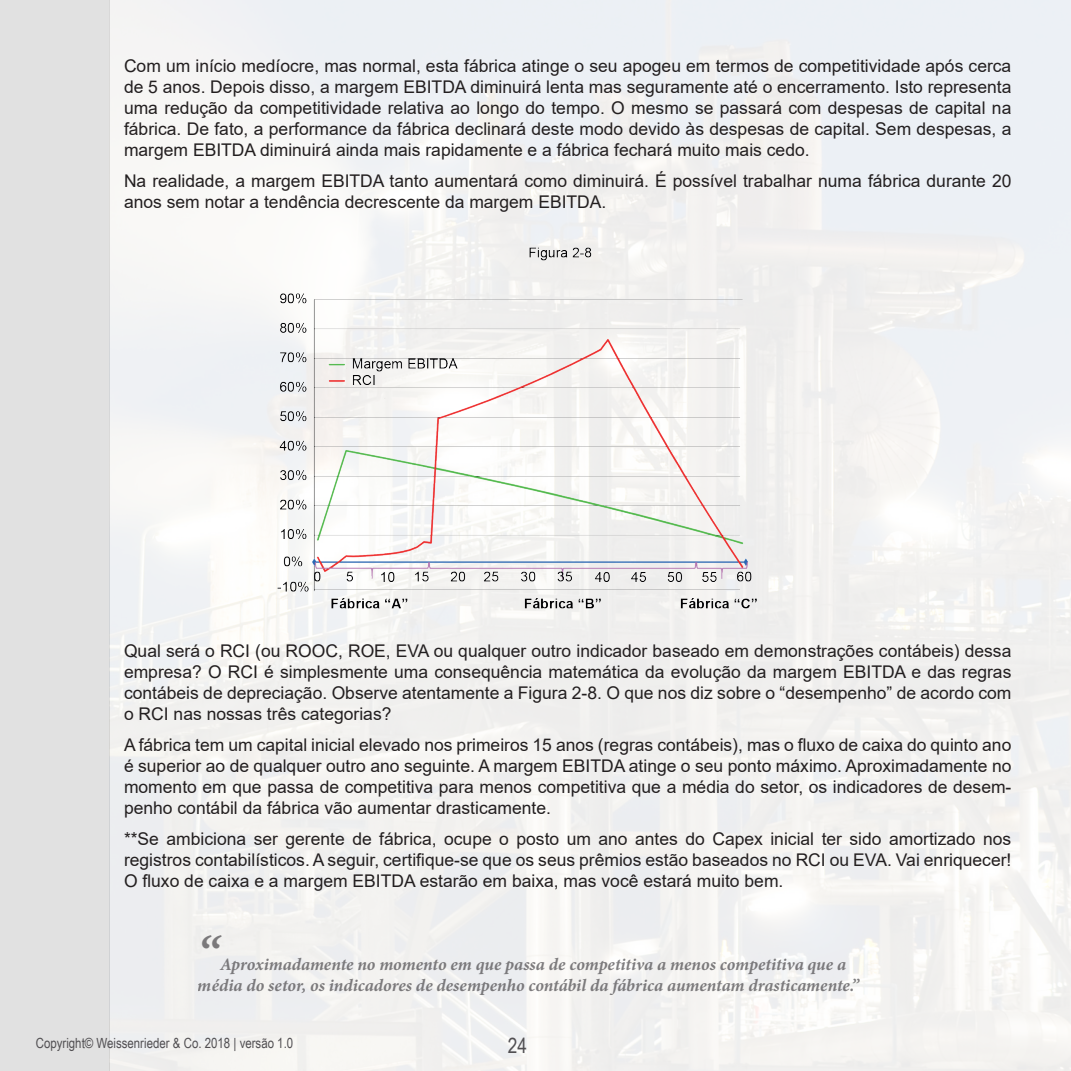
<style>
.page{position:relative;width:1071px;height:1071px;background:#fff}
.page>*{position:absolute;margin:0;border:0;box-sizing:border-box;transform-origin:0 0}
.t1{font:italic 700 49px "Minion Pro";color:#514f52}
.t2{font:21px "Arial Narrow";color:#514f52}
.t3{font:17.5px/21px "Arial";color:#231f20;text-align:justify}
.t4{font:italic 700 17.5px/21px "Minion Pro";letter-spacing:-.005em;color:#514f52;text-align:center}
.t5{font:14px "Arial Narrow";color:#514f52}
</style>
<div class="page">
<div style="left:0;top:0;width:109px;height:1071px;background:#e1e1e1"></div>
<img style="left:208px;top:228px;width:745px;height:408px">
<p class="t3" style="left:124px;top:56px;width:889px">Com um início medíocre, mas normal, esta fábrica atinge o seu apogeu em termos de competitividade após cerca de 5 anos. Depois disso, a margem EBITDA diminuirá lenta mas seguramente até o encerramento. Isto representa uma redução da competitividade relativa ao longo do tempo. O mesmo se passará com despesas de capital na fábrica. De fato, a performance da fábrica declinará deste modo devido às despesas de capital. Sem despesas, a margem EBITDA diminuirá ainda mais rapidamente e a fábrica fechará muito mais cedo.</p>
<p class="t3" style="left:124px;top:171px;width:889px">Na realidade, a margem EBITDA tanto aumentará como diminuirá. É possível trabalhar numa fábrica durante 20 anos sem notar a tendência decrescente da margem EBITDA.</p>
<p class="t3" style="left:124px;top:640px;width:889px">Qual será o RCI (ou ROOC, ROE, EVA ou qualquer outro indicador baseado em demonstrações contábeis) dessa empresa? O RCI é simplesmente uma consequência matemática da evolução da margem EBITDA e das regras contábeis de depreciação. Observe atentamente a Figura 2-8. O que nos diz sobre o “desempenho” de acordo com o RCI nas nossas três categorias?</p>
<p class="t3" style="left:124px;top:734px;width:889px">A fábrica tem um capital inicial elevado nos primeiros 15 anos (regras contábeis), mas o fluxo de caixa do quinto ano é superior ao de qualquer outro ano seguinte. A margem EBITDA atinge o seu ponto máximo. Aproximadamente no momento em que passa de competitiva para menos competitiva que a média do setor, os indicadores de desem&shy;penho contábil da fábrica vão aumentar drasticamente.</p>
<p class="t3" style="left:124px;top:828px;width:889px">**Se ambiciona ser gerente de fábrica, ocupe o posto um ano antes do Capex inicial ter sido amortizado nos registros contabilísticos. A seguir, certifique-se que os seus prêmios estão baseados no RCI ou EVA. Vai enriquecer!<br>O fluxo de caixa e a margem EBITDA estarão em baixa, mas você estará muito bem.</p>
<h1 class="t1" style="left:198px;top:919px;width:24px">“</h1>
<p class="t4" style="left:198px;top:953px;width:663px">Aproximadamente no momento em que passa de competitiva a menos competitiva que a média do setor, os indicadores de desempenho contábil da fábrica aumentam drasticamente.”</p>
<p class="t5" style="left:36px;top:1033px;width:259px">Copyright© Weissenrieder &amp; Co. 2018 | versão 1.0</p>
<p class="t2" style="left:508px;top:1030px;width:21px">24</p>
</div>
